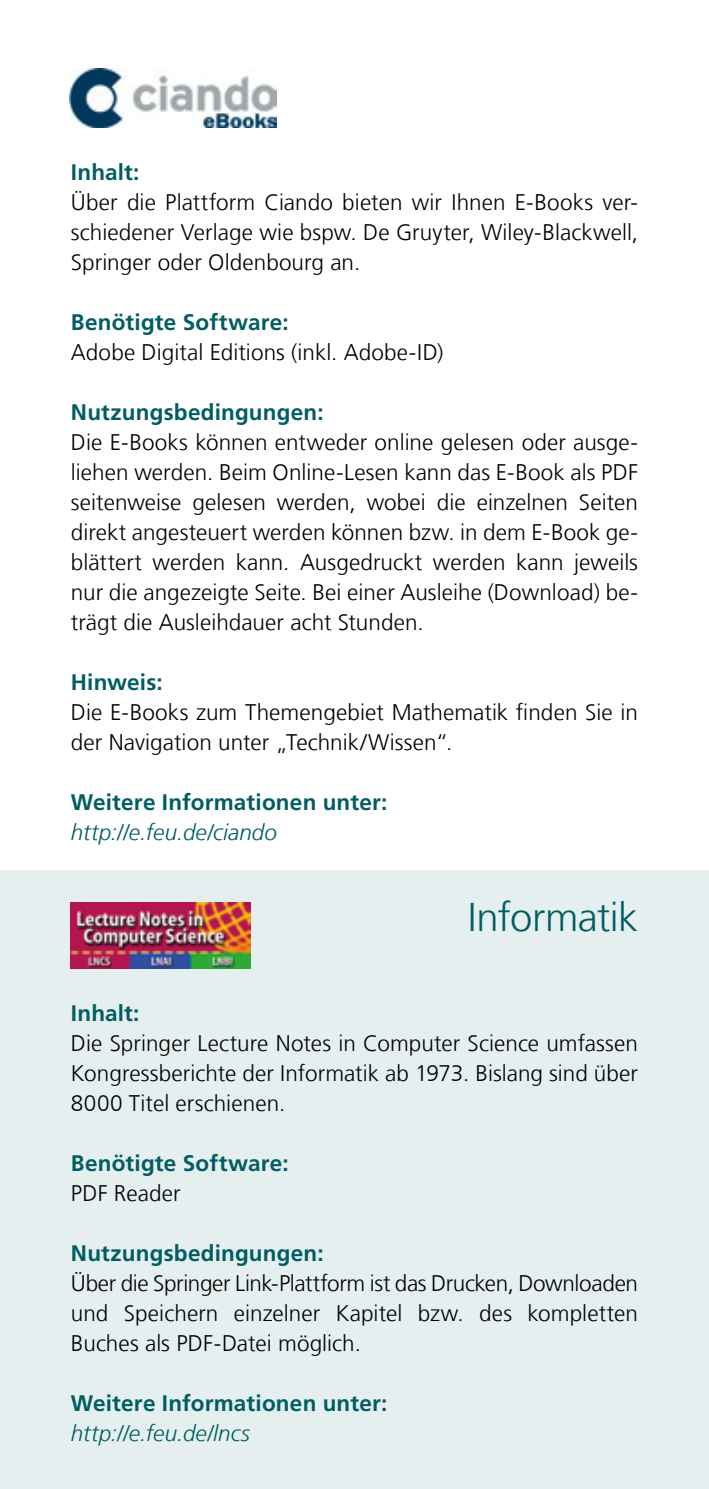
<style>
.page{position:relative;width:709px;height:1489px;background:#fff}
.page>*{position:absolute;margin:0;border:0;box-sizing:border-box;transform-origin:0 0}
.t1{font:300 40px "Frutiger LT Com";letter-spacing:-.015em;color:#005d63}
.t2{font:300 22.5px/30px "Frutiger LT Com";letter-spacing:.005em;color:#000;text-align:justify}
.t3{font:700 22.5px "Frutiger LT Com";letter-spacing:.01em;color:#005d63}
.t4{font:italic 300 22.5px "Frutiger LT Com";letter-spacing:.005em;color:#005d63}
</style>
<div class="page">
<div style="left:0;top:870px;width:709px;height:618px;background:#e6efef"></div>
<img style="left:69px;top:69px;width:208px;height:58px">
<img style="left:71px;top:902px;width:179px;height:66px">
<p class="t3" style="left:71px;top:159px;width:70px">Inhalt:</p>
<p class="t2" style="left:71px;top:187px;width:568px">Über die Plattform Ciando bieten wir Ihnen E-Books ver&shy;schiedener Verlage wie bspw. De Gruyter, Wiley-Blackwell, Springer oder Oldenbourg an.</p>
<p class="t3" style="left:71px;top:309px;width:219px">Benötigte Software:</p>
<p class="t2" style="left:71px;top:337px;width:374px">Adobe Digital Editions (inkl. Adobe-ID)</p>
<p class="t3" style="left:71px;top:399px;width:254px">Nutzungsbedingungen:</p>
<p class="t2" style="left:71px;top:427px;width:568px">Die E-Books können entweder online gelesen oder ausge&shy;liehen werden. Beim Online-Lesen kann das E-Book als PDF seitenweise gelesen werden, wobei die einzelnen Seiten direkt angesteuert werden können bzw. in dem E-Book ge&shy;blättert werden kann. Ausgedruckt werden kann jeweils nur die angezeigte Seite. Bei einer Ausleihe (Download) be&shy;trägt die Ausleihdauer acht Stunden.</p>
<p class="t3" style="left:71px;top:669px;width:93px">Hinweis:</p>
<p class="t2" style="left:71px;top:697px;width:568px">Die E-Books zum Themengebiet Mathematik finden Sie in der Navigation unter „Technik/Wissen“.</p>
<p class="t3" style="left:71px;top:789px;width:318px">Weitere Informationen unter:</p>
<p class="t4" style="left:71px;top:819px;width:208px">http://e.feu.de/ciando</p>
<p class="t1" style="left:468px;top:893px;width:172px">Informatik</p>
<p class="t3" style="left:71px;top:999px;width:70px">Inhalt:</p>
<p class="t2" style="left:71px;top:1027px;width:568px">Die Springer Lecture Notes in Computer Science umfassen Kongressberichte der Informatik ab 1973. Bislang sind über 8000 Titel erschienen.</p>
<p class="t3" style="left:71px;top:1149px;width:219px">Benötigte Software:</p>
<p class="t2" style="left:71px;top:1177px;width:111px">PDF Reader</p>
<p class="t3" style="left:71px;top:1239px;width:254px">Nutzungsbedingungen:</p>
<p class="t2" style="left:71px;top:1267px;width:568px">Über die Springer Link-Plattform ist das Drucken, Downloaden und Speichern einzelner Kapitel bzw. des kompletten Buches als PDF-Datei möglich.</p>
<p class="t3" style="left:71px;top:1389px;width:318px">Weitere Informationen unter:</p>
<p class="t4" style="left:71px;top:1419px;width:181px">http://e.feu.de/lncs</p>
</div>
